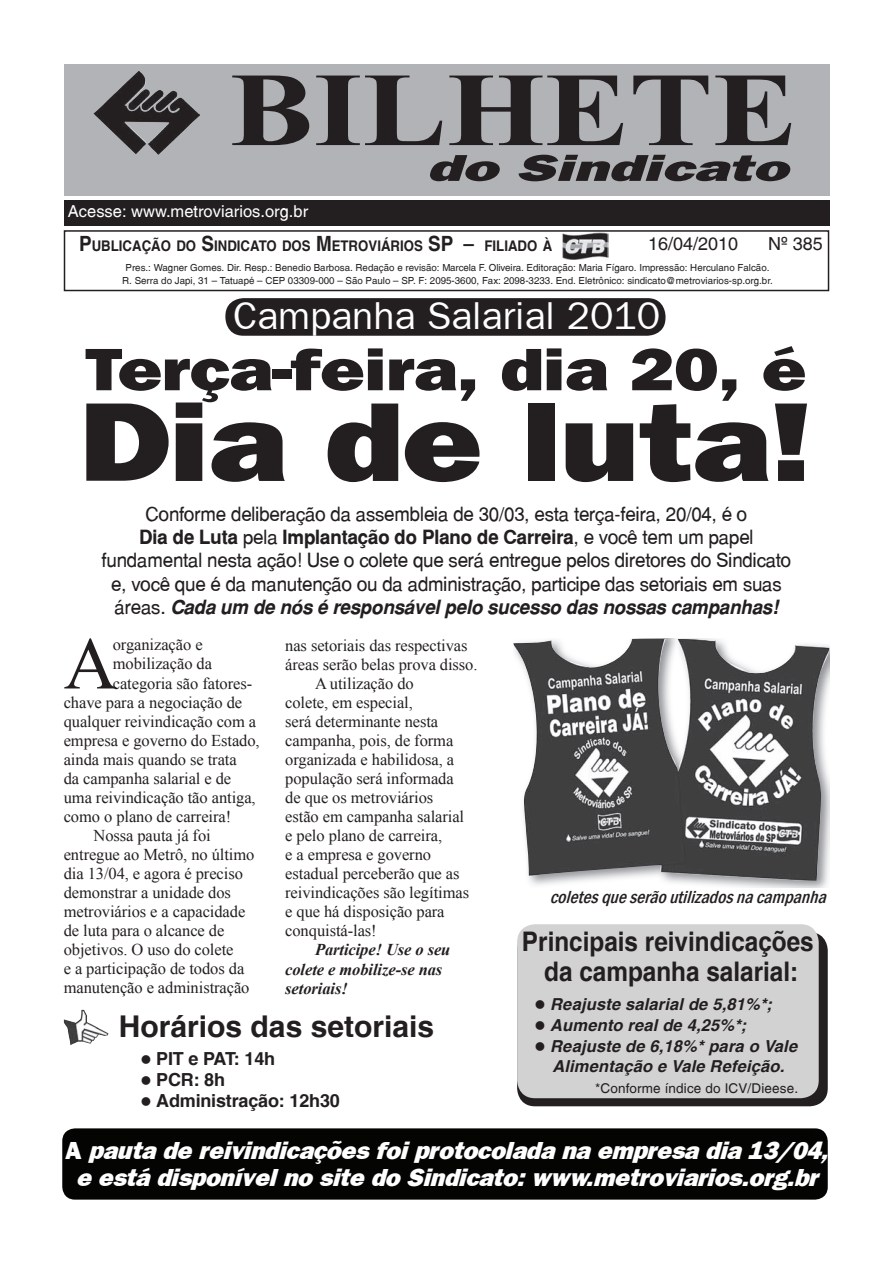
<style>
.page{position:relative;width:893px;height:1263px;background:#fff}
.page>*{position:absolute;margin:0;border:0;box-sizing:border-box;transform-origin:0 0}
.t1{font:112.5px "Frankfurt Gothic Heavy Plain";letter-spacing:-.01em;color:#231f20;scale:1.2 1}
.t2{font:700 105px "Times New Roman";color:#231f20;scale:1.2 1}
.t3{font:74.1px "Times New Roman";color:#231f20}
.t4{font:60px "Frankfurt Gothic Heavy Plain";letter-spacing:-.01em;color:#231f20;scale:1.25 1}
.t5{font:39px "Frankfurt Gothic Plain";color:#fff}
.t6{font:italic 800 37.5px "Frankfurt Gothic";color:#231f20;scale:1.6 1}
.t7{font:700 30px "Switzerland";color:#231f20}
.t8{font:700 27px/30px "Switzerland";color:#231f20;text-align:center;scale:.9 1}
.t9{font:italic 24.75px/27px "Frankfurt Gothic Heavy Plain";color:#fff;text-align:center}
.t10{font:19.5px/23.4px "Switzerland Narrow Plain";letter-spacing:-.01em;color:#231f20;text-align:center;scale:1.17 1}
.t11{font:italic 700 19.5px "Switzerland Narrow";letter-spacing:-.01em;color:#231f20;scale:1.17 1}
.t12{font:700 19.5px "Switzerland Narrow";letter-spacing:-.01em;color:#231f20;scale:1.17 1}
.t13{font:700 18px "Switzerland";letter-spacing:-.01em;color:#231f20}
.t14{font:italic 500 condensed 18px "Franklin Gothic";color:#231f20}
.t15{font:18px "Switzerland Plain";color:#231f20}
.t16{font:16.5px "Times New Roman";letter-spacing:-.005em;color:#231f20}
.t17{font:italic 700 16.5px/20.5px "Switzerland";letter-spacing:.01em;color:#231f20;text-align:center}
.t18{font:italic 700 16.5px/19px "Times New Roman";letter-spacing:-.005em;color:#231f20}
.t19{font:16.5px "Switzerland Plain";color:#fff}
.t20{font:700 14.7px "Switzerland";color:#231f20;scale:.9 1}
.t21{font:13.5px "Switzerland Plain";letter-spacing:.01em;color:#231f20}
.t22{font:9.75px/12.8px "Switzerland Plain";color:#231f20;text-align:center}
.s1{font-size:21px}
.s2{font-family:"Switzerland Narrow Plain";font-weight:400}
.s3{font-family:"Switzerland Narrow Plain";font-weight:400;font-style:normal}
.s4{font-style:normal}
</style>
<div class="page">
<div style="left:517px;top:932px;width:311px;height:174px;background:#231f20;border-radius:18px"></div>
<div style="left:517px;top:924px;width:302px;height:174px;background:#d3d2d2;border-radius:18px"></div>
<div style="left:225px;top:298px;width:440px;height:38px;background:#231f20;border-radius:18px"></div>
<div style="left:62px;top:1128px;width:766px;height:71px;background:#040503;border-radius:13px"></div>
<div style="left:64px;top:64px;width:765px;height:132px;background:#b2b3b7"></div>
<div style="left:64px;top:230px;width:765px;height:61px;border:2px solid #231f20"></div>
<div style="left:64px;top:200px;width:766px;height:25px;background:#231f20"></div>
<img style="left:94px;top:71px;width:106px;height:84px">
<img style="left:562px;top:232px;width:46px;height:28px">
<img style="left:64px;top:1010px;width:44px;height:35px">
<img style="left:513px;top:639px;width:316px;height:242px">
<h2 class="t2" style="left:230px;top:37px;width:474px">BILHETE</h2>
<h3 class="t6" style="left:427px;top:146px;width:227px">do Sindicato</h3>
<p class="t19" style="left:68px;top:202px;width:242px">Acesse: www.metroviarios.org.br</p>
<p class="t20" style="left:79px;top:237px;width:527px"><span class="s1">P</span>UBLICAÇÃO DO <span class="s1">S</span>INDICATO DOS <span class="s1">M</span>ETROVIÁRIOS <span class="s1">SP –</span> FILIADO À</p>
<p class="t15" style="left:648px;top:233px;width:92px">16/04/2010</p>
<p class="t15" style="left:768px;top:233px;width:56px">Nº 385</p>
<p class="t22" style="left:122px;top:261px;width:652px">Pres.: Wagner Gomes. Dir. Resp.: Benedio Barbosa. Redação e revisão: Marcela F. Oliveira. Editoração: Maria Fígaro. Impressão: Herculano Falcão.<br>R. Serra do Japi, 31 – Tatuapé – CEP 03309-000 – São Paulo – SP. F: 2095-3600, Fax: 2098-3233. End. Eletrônico: sindicato@metroviarios-sp.org.br.</p>
<h3 class="t5" style="left:233px;top:293px;width:429px">Campanha Salarial 2010</h3>
<h3 class="t4" style="left:85px;top:334px;width:579px">Terça-feira, dia 20, é</h3>
<h1 class="t1" style="left:79px;top:376px;width:613px">Dia de luta!</h1>
<p class="t10" style="left:146px;top:502px;width:516px">Conforme deliberação da assembleia de 30/03, esta terça-feira, 20/04, é o</p>
<p class="t12" style="left:139px;top:526px;width:527px">Dia de Luta <span class="s2">pela</span> Implantação do Plano de Carreira<span class="s2">, e você tem um papel</span></p>
<p class="t10" style="left:102px;top:549px;width:591px">fundamental nesta ação! Use o colete que será entregue pelos diretores do Sindicato e, você que é da manutenção ou da administração, participe das setoriais em suas</p>
<p class="t11" style="left:115px;top:596px;width:569px"><span class="s3">áreas.</span> Cada um de nós é responsável pelo sucesso das nossas campanhas!</p>
<h3 class="t3" style="left:64px;top:614px;width:55px">A</h3>
<p class="t16" style="left:113px;top:634px;width:91px">organização e</p>
<p class="t16" style="left:113px;top:653px;width:101px">mobilização da</p>
<p class="t16" style="left:113px;top:672px;width:141px">categoria são fatores-</p>
<p class="t16" style="left:64px;top:691px;width:180px">chave para a negociação de</p>
<p class="t16" style="left:64px;top:710px;width:194px">qualquer reivindicação com a</p>
<p class="t16" style="left:64px;top:729px;width:197px">empresa e governo do Estado,</p>
<p class="t16" style="left:64px;top:748px;width:174px">ainda mais quando se trata</p>
<p class="t16" style="left:64px;top:767px;width:169px">da campanha salarial e de</p>
<p class="t16" style="left:64px;top:786px;width:193px">uma reivindicação tão antiga,</p>
<p class="t16" style="left:64px;top:805px;width:169px">como o plano de carreira!</p>
<p class="t16" style="left:94px;top:824px;width:119px">Nossa pauta já foi</p>
<p class="t16" style="left:64px;top:843px;width:192px">entregue ao Metrô, no último</p>
<p class="t16" style="left:64px;top:862px;width:181px">dia 13/04, e agora é preciso</p>
<p class="t16" style="left:64px;top:881px;width:169px">demonstrar a unidade dos</p>
<p class="t16" style="left:64px;top:900px;width:183px">metroviários e a capacidade</p>
<p class="t16" style="left:64px;top:920px;width:162px">de luta para o alcance de</p>
<p class="t16" style="left:64px;top:939px;width:171px">objetivos. O uso do colete</p>
<p class="t16" style="left:64px;top:958px;width:182px">e a participação de todos da</p>
<p class="t16" style="left:64px;top:977px;width:187px">manutenção e administração</p>
<p class="t16" style="left:285px;top:634px;width:184px">nas setoriais das respectivas</p>
<p class="t16" style="left:285px;top:653px;width:194px">áreas serão belas prova disso.</p>
<p class="t16" style="left:315px;top:672px;width:100px">A utilização do</p>
<p class="t16" style="left:285px;top:691px;width:129px">colete, em especial,</p>
<p class="t16" style="left:285px;top:710px;width:155px">será determinante nesta</p>
<p class="t16" style="left:285px;top:729px;width:170px">campanha, pois, de forma</p>
<p class="t16" style="left:285px;top:748px;width:171px">organizada e habilidosa, a</p>
<p class="t16" style="left:285px;top:767px;width:170px">população será informada</p>
<p class="t16" style="left:285px;top:786px;width:150px">de que os metroviários</p>
<p class="t16" style="left:285px;top:805px;width:180px">estão em campanha salarial</p>
<p class="t16" style="left:285px;top:824px;width:158px">e pelo plano de carreira,</p>
<p class="t16" style="left:285px;top:843px;width:147px">e a empresa e governo</p>
<p class="t16" style="left:285px;top:863px;width:176px">estadual perceberão que as</p>
<p class="t16" style="left:285px;top:882px;width:185px">reivindicações são legítimas</p>
<p class="t16" style="left:285px;top:901px;width:161px">e que há disposição para</p>
<p class="t16" style="left:285px;top:920px;width:93px">conquistá-las!</p>
<p class="t18" style="left:285px;top:940px;width:167px;text-indent:30px">Participe! Use o seu colete e mobilize-se nas setoriais!</p>
<h3 class="t7" style="left:119px;top:1009px;width:317px">Horários das setoriais</h3>
<p class="t13" style="left:140px;top:1047px;width:136px">● PIT e PAT: 14h</p>
<p class="t13" style="left:140px;top:1068px;width:86px">● PCR: 8h</p>
<p class="t13" style="left:140px;top:1089px;width:201px">● Administração: 12h30</p>
<p class="t14" style="left:550px;top:886px;width:284px">coletesqueserãoutilizadosnacampanha</p>
<h3 class="t8" style="left:522px;top:926px;width:326px">Principais reivindicações da campanha salarial:</h3>
<p class="t17" style="left:534px;top:993px;width:239px">● Reajuste salarial de 5,81%*;</p>
<p class="t17" style="left:534px;top:1014px;width:214px">● Aumento real de 4,25%*;</p>
<p class="t17" style="left:534px;top:1035px;width:264px">● Reajuste de 6,18%* para o Vale<br>Alimentação e Vale Refeição.</p>
<p class="t21" style="left:595px;top:1080px;width:204px">*Conforme índice do ICV/Dieese.</p>
<h3 class="t9" style="left:65px;top:1136px;width:772px"><span class="s4">A</span> pautade reivindicaçõesfoiprotocoladanaempresadia13/04, e estádisponívelno site do Sindicato:www.metroviarios.org.br</h3>
</div>
